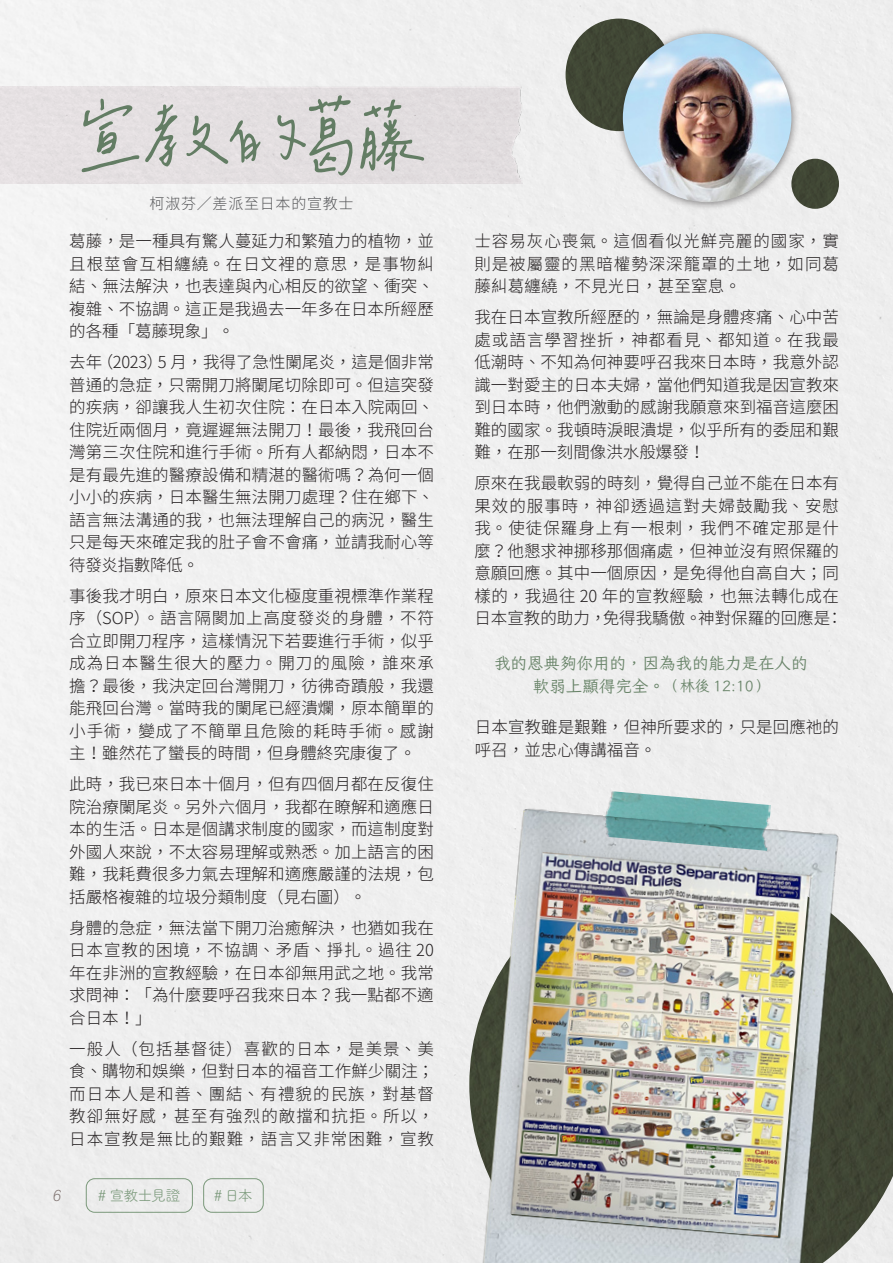
<style>
.page{position:relative;width:893px;height:1263px;background:#fff}
.page>*{position:absolute;margin:0;border:0;box-sizing:border-box;transform-origin:0 0}
.t1{font:100 90px "Chen Yuluoyan";letter-spacing:-.035em;color:#637d64}
.內文基本{font:300 16.5px/22.5px "Noto Sans CJ Ktc";letter-spacing:.005em;color:#231f20;text-align:justify}
.內文基本-2{font:16.5px "Iansui 0.91";color:#698469}
.t2{font:16.5px "Acumin Variable Concept";color:#7d706d}
.內文基本-3{font:15px "Iansui 0.91";color:#698469}
.撰文者{font:300 15px "Noto Sans CJ Ktc";letter-spacing:.05em;color:#57585a}
.t3{font:15px "Tsuku B Rd Gothic";letter-spacing:-.065em;color:#7b997b}
.s1{font-size:16.5px}
</style>
<div class="page">
<img style="left:566px;top:19px;width:106px;height:112px">
<img style="left:800px;top:159px;width:39px;height:50px">
<img style="left:870px;top:875px;width:23px;height:388px">
<div style="left:0;top:86px;width:522px;height:97px;background:#e3dfe0"></div>
<div style="left:86px;top:1178px;width:107px;height:35px;border:1px solid #7b997b;border-radius:9px"></div>
<div style="left:203px;top:1178px;width:61px;height:35px;border:1px solid #7b997b;border-radius:9px"></div>
<img style="left:460px;top:780px;width:410px;height:483px">
<img style="left:604px;top:791px;width:167px;height:60px">
<div style="left:615px;top:26px;width:185px;height:185px;background:#231f20;opacity:.55"></div>
<img style="left:623px;top:34px;width:168px;height:168px;border-radius:84px">
<p class="t1" style="left:78px;top:81px;width:352px">宣教的葛藤</p>
<p class="撰文者" style="left:150px;top:195px;width:206px">柯淑芬／差派至日本的宣教士</p>
<p class="內文基本" style="left:69px;top:230px;width:366px">葛藤，是一種具有驚人蔓延力和繁殖力的植物，並且根莖會互相纏繞。在日文裡的意思，是事物糾結、無法解決，也表達與內心相反的欲望、衝突、複雜、不協調。這正是我過去一年多在日本所經歷的各種「葛藤現象」。</p>
<p class="內文基本" style="left:69px;top:351px;width:366px">去年（2023）5 月，我得了急性闌尾炎，這是個非常普通的急症，只需開刀將闌尾切除即可。但這突發的疾病，卻讓我人生初次住院：在日本入院兩回、住院近兩個月，竟遲遲無法開刀！最後，我飛回台灣第三次住院和進行手術。所有人都納悶，日本不是有最先進的醫療設備和精湛的醫術嗎？為何一個小小的疾病，日本醫生無法開刀處理？住在鄉下、語言無法溝通的我，也無法理解自己的病況，醫生只是每天來確定我的肚子會不會痛，並請我耐心等待發炎指數降低。</p>
<p class="內文基本" style="left:69px;top:585px;width:366px">事後我才明白，原來日本文化極度重視標準作業程序（SOP）。語言隔閡加上高度發炎的身體，不符合立即開刀程序，這樣情況下若要進行手術，似乎成為日本醫生很大的壓力。開刀的風險，誰來承擔？最後，我決定回台灣開刀，彷彿奇蹟般，我還能飛回台灣。當時我的闌尾已經潰爛，原本簡單的小手術，變成了不簡單且危險的耗時手術。感謝主！雖然花了蠻長的時間，但身體終究康復了。</p>
<p class="內文基本" style="left:69px;top:773px;width:366px">此時，我已來日本十個月，但有四個月都在反復住院治療闌尾炎。另外六個月，我都在瞭解和適應日本的生活。日本是個講求制度的國家，而這制度對外國人來說，不太容易理解或熟悉。加上語言的困難，我耗費很多力氣去理解和適應嚴謹的法規，包括嚴格複雜的垃圾分類制度（見右圖）。</p>
<p class="內文基本" style="left:69px;top:917px;width:366px">身體的急症，無法當下開刀治癒解決，也猶如我在日本宣教的困境，不協調、矛盾、掙扎。過往 20年在非洲的宣教經驗，在日本卻無用武之地。我常求問神：「為什麼要呼召我來日本？我一點都不適合日本！」</p>
<p class="內文基本" style="left:69px;top:1038px;width:366px">一般人（包括基督徒）喜歡的日本，是美景、美食、購物和娛樂，但對日本的福音工作鮮少關注；而日本人是和善、團結、有禮貌的民族，對基督教卻無好感，甚至有強烈的敵擋和抗拒。所以，日本宣教是無比的艱難，語言又非常困難，宣教</p>
<p class="t2" style="left:53px;top:1184px;width:10px">6</p>
<p class="t3" style="left:98px;top:1184px;width:84px"># 宣教士見證</p>
<p class="t3" style="left:214px;top:1184px;width:40px">#日本</p>
<p class="內文基本" style="left:474px;top:230px;width:366px">士容易灰心喪氣。這個看似光鮮亮麗的國家，實則是被屬靈的黑暗權勢深深籠罩的土地，如同葛藤糾葛纏繞，不見光日，甚至窒息。</p>
<p class="內文基本" style="left:474px;top:306px;width:366px">我在日本宣教所經歷的，無論是身體疼痛、心中苦處或語言學習挫折，神都看見、都知道。在我最低潮時、不知為何神要呼召我來日本時，我意外認識一對愛主的日本夫婦，當他們知道我是因宣教來到日本時，他們激動的感謝我願意來到福音這麼困難的國家。我頓時淚眼潰堤，似乎所有的委屈和艱難，在那一刻間像洪水般爆發！</p>
<p class="內文基本" style="left:474px;top:472px;width:370px;text-align:left">原來在我最軟弱的時刻，覺得自己並不能在日本有果效的服事時，神卻透過這對夫婦鼓勵我、安慰我。使徒保羅身上有一根刺，我們不確定那是什麼？他懇求神挪移那個痛處，但神並沒有照保羅的意願回應。其中一個原因，是免得他自高自大；同樣的，我過往 20 年的宣教經驗，也無法轉化成在日本宣教的助力，免得我驕傲。神對保羅的回應是：</p>
<p class="內文基本-2" style="left:494px;top:653px;width:315px">我的恩典夠你用的，因為我的能力是在人的</p>
<p class="內文基本-3" style="left:533px;top:676px;width:237px"><span class="s1">軟弱上顯得完全。</span>（林後 12:10）</p>
<p class="內文基本" style="left:475px;top:716px;width:365px">日本宣教雖是艱難，但神所要求的，只是回應祂的呼召，並忠心傳講福音。</p>
</div>
